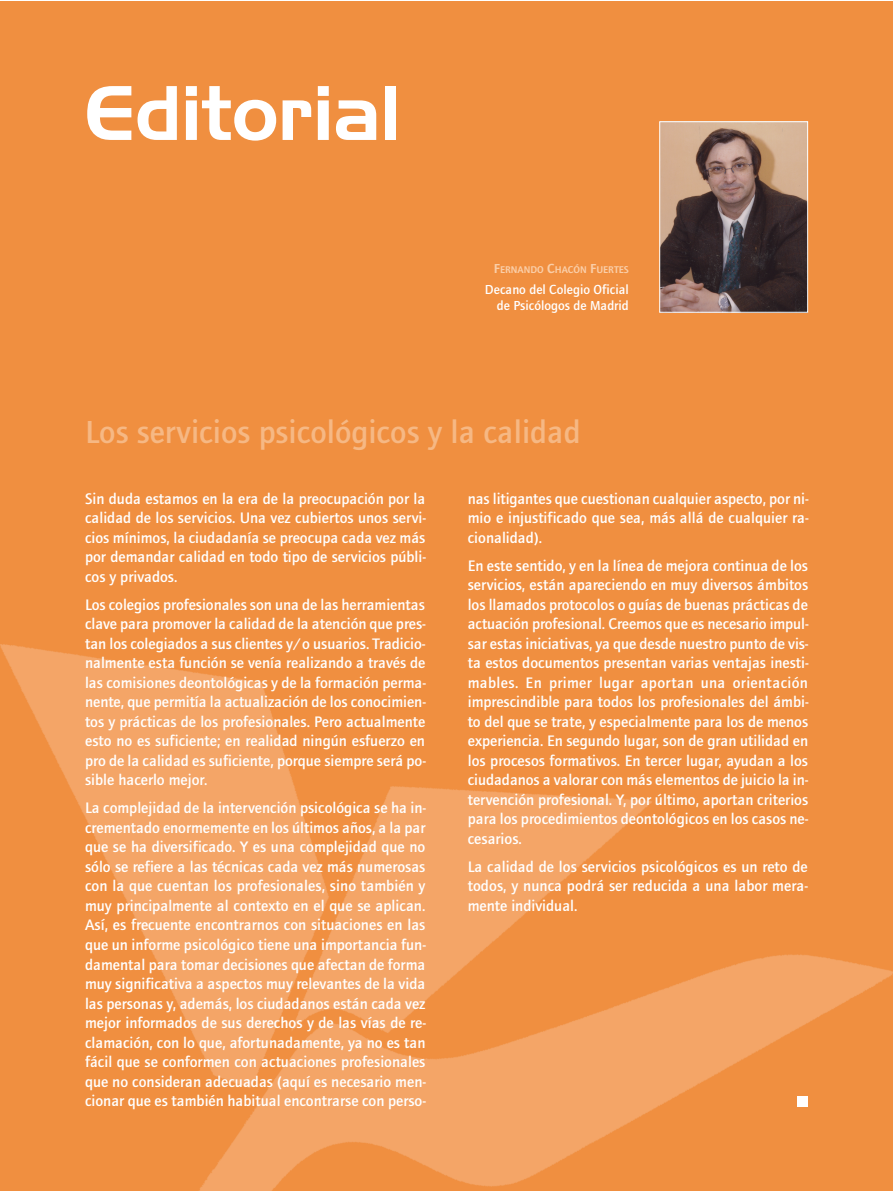
<style>
.page{position:relative;width:893px;height:1191px;background:#fff}
.page>*{position:absolute;margin:0;border:0;box-sizing:border-box;transform-origin:0 0}
.t1{font:75px "Handel Gothic BT";color:#fff}
.t2{font:500 33px "Foundry Journal";color:#f6b884}
.t3{font:500 15.75px/19.5px "Foundry Journal";color:#fff;text-align:justify}
.t4{font:500 13.5px/16.2px "Foundry Journal";color:#fff;text-align:right}
.t5{font:600 10.2px "Foundry Journal";color:#facea8}
.s1{font-size:13.5px}
</style>
<div class="page">
<img style="left:0;top:1px;width:892px;height:1190px">
<img style="left:661px;top:123px;width:145px;height:188px">
<div style="left:659px;top:121px;width:149px;height:192px;border:1px solid #fff"></div>
<div style="left:797px;top:1096px;width:11px;height:11px;background:#fff"></div>
<h1 class="t1" style="left:85px;top:86px;width:317px">Editorial</h1>
<p class="t5" style="left:494px;top:266px;width:136px"><span class="s1">F</span>ERNANDO <span class="s1">C</span>HACÓN <span class="s1">F</span>UERTES</p>
<p class="t4" style="left:485px;top:282px;width:146px">Decano del Colegio Oficial de Psicólogos de Madrid</p>
<h2 class="t2" style="left:85px;top:419px;width:497px">Los servicios psicológicos y la calidad</h2>
<p class="t3" style="left:85px;top:490px;width:342px">Sin duda estamos en la era de la preocupación por la calidad de los servicios. Una vez cubiertos unos servi&shy;cios mínimos, la ciudadanía se preocupa cada vez más por demandar calidad en todo tipo de servicios públi&shy;cos y privados.</p>
<p class="t3" style="left:85px;top:596px;width:342px">Los colegios profesionales son una de las herramientas clave para promover la calidad de la atención que pres&shy;tan los colegiados a sus clientes y/o usuarios. Tradicio&shy;nalmente esta función se venía realizando a través de las comisiones deontológicas y de la formación perma&shy;nente, que permitía la actualización de los conocimien&shy;tos y prácticas de los profesionales. Pero actualmente esto no es suficiente; en realidad ningún esfuerzo en pro de la calidad es suficiente, porque siempre será po&shy;sible hacerlo mejor.</p>
<p class="t3" style="left:85px;top:799px;width:342px">La complejidad de la intervención psicológica se ha in&shy;crementado enormemente en los últimos años, a la par que se ha diversificado. Y es una complejidad que no sólo se refiere a las técnicas cada vez más numerosas con la que cuentan los profesionales, sino también y muy principalmente al contexto en el que se aplican.<br>Así, es frecuente encontrarnos con situaciones en las que un informe psicológico tiene una importancia fun&shy;damental para tomar decisiones que afectan de forma muy significativa a aspectos muy relevantes de la vida las personas y, además, los ciudadanos están cada vez mejor informados de sus derechos y de las vías de re&shy;clamación, con lo que, afortunadamente, ya no es tan fácil que se conformen con actuaciones profesionales que no consideran adecuadas (aquí es necesario men&shy;cionar que es también habitual encontrarse con perso-</p>
<p class="t3" style="left:468px;top:490px;width:342px">nas litigantes que cuestionan cualquier aspecto, por ni&shy;mio e injustificado que sea, más allá de cualquier ra&shy;cionalidad).</p>
<p class="t3" style="left:468px;top:557px;width:342px">En este sentido, y en la línea de mejora continua de los servicios, están apareciendo en muy diversos ámbitos los llamados protocolos o guías de buenas prácticas de actuación profesional. Creemos que es necesario impul&shy;sar estas iniciativas, ya que desde nuestro punto de vis&shy;ta estos documentos presentan varias ventajas inesti&shy;mables. En primer lugar aportan una orientación imprescindible para todos los profesionales del ámbi&shy;to del que se trate, y especialmente para los de menos experiencia. En segundo lugar, son de gran utilidad en los procesos formativos. En tercer lugar, ayudan a los ciudadanos a valorar con más elementos de juicio la in&shy;tervención profesional. Y, por último, aportan criterios para los procedimientos deontológicos en los casos ne&shy;cesarios.</p>
<p class="t3" style="left:468px;top:858px;width:342px">La calidad de los servicios psicológicos es un reto de todos, y nunca podrá ser reducida a una labor mera&shy;mente individual.</p>
</div>
